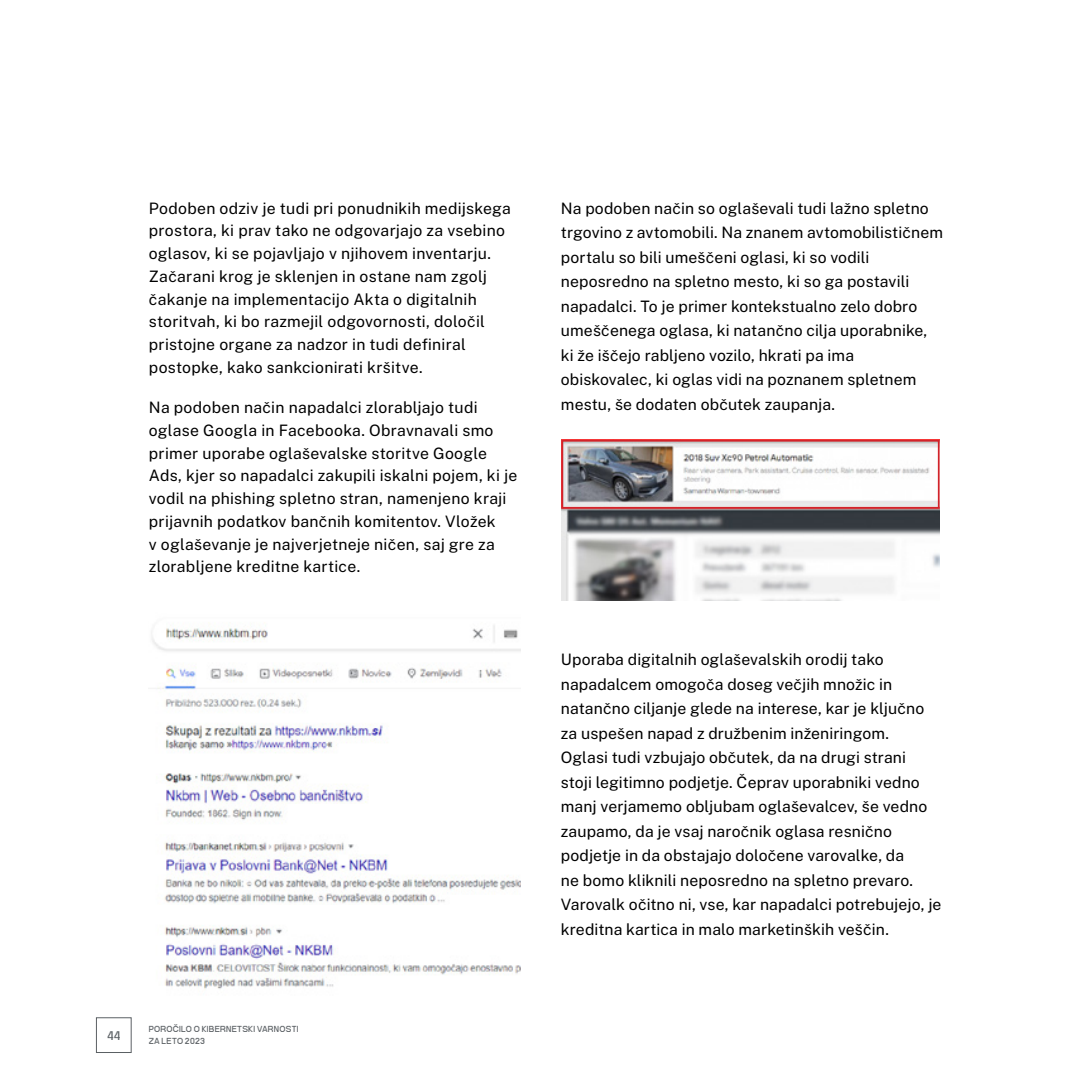
<style>
.page{position:relative;width:1092px;height:1092px;background:#fff}
.page>*{position:absolute;margin:0;border:0;box-sizing:border-box;transform-origin:0 0}
.t1{font:700 17.5px "PP Neue Bit";color:#5b6064}
.t2{font:15.75px/24.5px "Public Sans";letter-spacing:.01em;color:#000}
.t3{font:700 12.25px/12.2px "PP Neue Bit";letter-spacing:.015em;color:#5b6064}
</style>
<div class="page">
<img style="left:151px;top:622px;width:369px;height:368px">
<img style="left:561px;top:443px;width:378px;height:157px">
<div style="left:96px;top:1017px;width:35px;height:35px;border:1px solid #5b6064"></div>
<div style="left:561px;top:440px;width:378px;height:68px;border:2px solid #d2232a"></div>
<p class="t2" style="left:149px;top:196px;width:363px;line-height:22.8px">Podoben odziv je tudi pri ponudnikih medijskega prostora, ki prav tako ne odgovarjajo za vsebino oglasov, ki se pojavljajo v njihovem inventarju.<br>Začarani krog je sklenjen in ostane nam zgolj čakanje na implementacijo Akta o digitalnih storitvah, ki bo razmejil odgovornosti, določil pristojne organe za nadzor in tudi definiral postopke, kako sankcionirati kršitve.</p>
<p class="t2" style="left:149px;top:395px;width:370px;line-height:22.8px">Na podoben način napadalci zlorabljajo tudi oglase Googla in Facebooka. Obravnavali smo primer uporabe oglaševalske storitve Google Ads, kjer so napadalci zakupili iskalni pojem, ki je vodil na phishing spletno stran, namenjeno kraji prijavnih podatkov bančnih komitentov. Vložek<br>v oglaševanje je najverjetneje ničen, saj gre za zlorabljene kreditne kartice.</p>
<p class="t1" style="left:107px;top:1027px;width:15px">44</p>
<p class="t3" style="left:149px;top:1022px;width:151px">POROČILO O KIBERNETSKI VARNOSTI<br>ZA LETO 2023</p>
<p class="t2" style="left:561px;top:195px;width:383px">Na podoben način so oglaševali tudi lažno spletno trgovino z avtomobili. Na znanem avtomobilističnem portalu so bili umeščeni oglasi, ki so vodili neposredno na spletno mesto, ki so ga postavili napadalci. To je primer kontekstualno zelo dobro umeščenega oglasa, ki natančno cilja uporabnike, ki že iščejo rabljeno vozilo, hkrati pa ima obiskovalec, ki oglas vidi na poznanem spletnem mestu, še dodaten občutek zaupanja.</p>
<p class="t2" style="left:561px;top:646px;width:382px">Uporaba digitalnih oglaševalskih orodij tako napadalcem omogoča doseg večjih množic in natančno ciljanje glede na interese, kar je ključno za uspešen napad z družbenim inženiringom.<br>Oglasi tudi vzbujajo občutek, da na drugi strani<br>stoji legitimno podjetje. Čeprav uporabniki vedno manj verjamemo obljubam oglaševalcev, še vedno zaupamo, da je vsaj naročnik oglasa resnično podjetje in da obstajajo določene varovalke, da<br>ne bomo kliknili neposredno na spletno prevaro.<br>Varovalk očitno ni, vse, kar napadalci potrebujejo, je kreditna kartica in malo marketinških veščin.</p>
</div>
